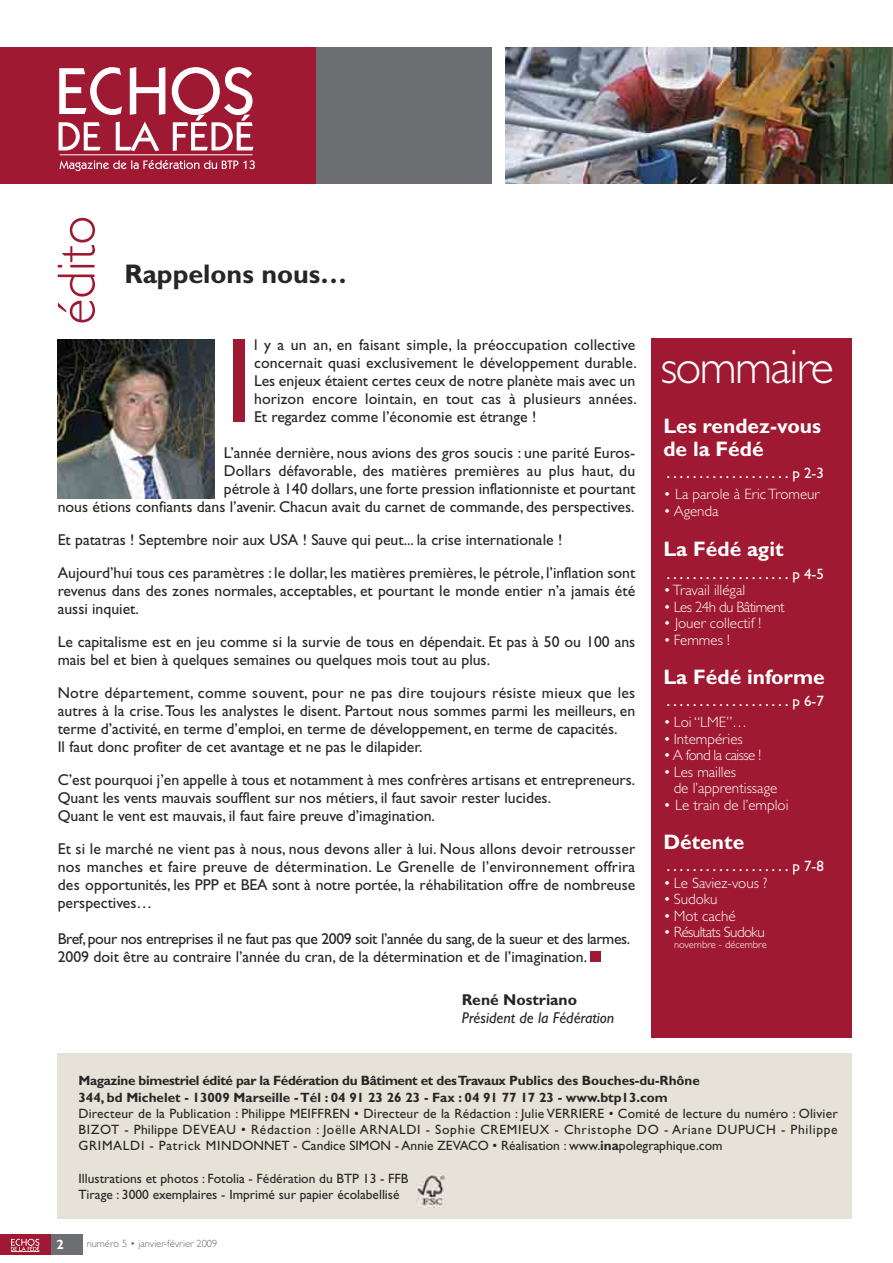
<style>
.page{position:relative;width:893px;height:1263px;background:#fff}
.page>*{position:absolute;margin:0;border:0;box-sizing:border-box;transform-origin:0 0}
.t1{font:121.2px "Gill Sans";color:#9f1932}
.t2{font:300 54px "Gill Sans";color:#9f1932}
.t3{font:300 48px "Gill Sans";letter-spacing:-.035em;color:#fff}
.t4{font:700 27px "Gill Sans";color:#272627}
.t5{font:700 21px/22.5px "Gill Sans";color:#fff}
.t6{font:15.75px/18px "Gill Sans";color:#272627}
.t7{font:15.75px/18px "Gill Sans";letter-spacing:-.025em;color:#272627}
.t8{font:italic 15.75px "Gill Sans";color:#272627}
.t9{font:700 15.75px "Gill Sans";color:#272627}
.t10{font:300 15px/16.5px "Gill Sans";color:#fff}
.t11{font:300 15px "Gill Sans";letter-spacing:-.04em;color:#fff}
.t12{font:13.5px/16.2px "Gill Sans";color:#272627;text-align:justify}
.t13{font:700 13.5px/16.2px "Gill Sans";color:#272627}
.t14{font:700 13.5px "Gill Sans";color:#fff}
.t15{font:700 12px "Gill Sans";color:#fff}
.t16{font:300 10.5px "Gill Sans";color:#686768}
.t17{font:300 10.5px "Gill Sans";color:#fff}
.s1{font-weight:400;font-size:15px}
.s2{font-weight:700}
</style>
<div class="page">
<div style="left:1px;top:1234px;width:56px;height:20px;background:#9f1932"></div>
<div style="left:51px;top:1234px;width:32px;height:20px;background:#6d6e71"></div>
<svg style="left:11px;top:1239px;width:29px;height:13px"></svg>
<div style="left:1px;top:47px;width:354px;height:136px;background:#9f1932"></div>
<div style="left:316px;top:47px;width:176px;height:136px;background:#6d6e71"></div>
<img style="left:506px;top:47px;width:387px;height:136px">
<svg style="left:59px;top:122px;width:42px;height:28px"></svg>
<svg style="left:116px;top:122px;width:43px;height:29px"></svg>
<svg style="left:59px;top:160px;width:196px;height:11px"></svg>
<hr style="left:60px;top:154px;width:192px;height:1px;background:#fff">
<svg style="left:59px;top:67px;width:63px;height:48px"></svg>
<svg style="left:130px;top:67px;width:35px;height:48px"></svg>
<svg style="left:172px;top:67px;width:81px;height:84px"></svg>
<div style="left:58px;top:1053px;width:794px;height:166px;background:#e6e2d8"></div>
<div style="left:590px;top:951px;width:11px;height:11px;background:#9f1932"></div>
<img style="left:58px;top:339px;width:157px;height:159px">
<div style="left:651px;top:338px;width:200px;height:699px;background:#9f1932"></div>
<img style="left:417px;top:1174px;width:30px;height:33px">
<h2 class="t2" style="left:58px;top:325px;width:111px;rotate:-90deg">édito</h2>
<h3 class="t4" style="left:125px;top:265px;width:224px">Rappelons nous…</h3>
<h1 class="t1" style="left:224px;top:339px;width:32px">I</h1>
<p class="t6" style="left:254px;top:337px;width:384px;text-align:justify">l y a un an, en faisant simple, la préoccupation collective concernait quasi exclusivement le développement durable.<br>Les enjeux étaient certes ceux de notre planète mais avec un horizon encore lointain, en tout cas à plusieurs années.<br>Et regardez comme l’économie est étrange !</p>
<p class="t6" style="left:58px;top:445px;width:579px;text-align:right">L’année dernière, nous avions des gros soucis : une parité Euros-<br>Dollars défavorable, des matières premières au plus haut, du<br>pétrole à 140 dollars, une forte pression inflationniste et pourtant<br>nous étions confiants dans l’avenir. Chacun avait du carnet de commande, des perspectives.</p>
<p class="t6" style="left:58px;top:525px;width:579px;line-height:33px">Et patatras ! Septembre noir aux USA ! Sauve qui peut... la crise internationale !<br>Aujourd’hui tous ces paramètres : le dollar, les matières premières, le pétrole, l’inflation sont</p>
<p class="t6" style="left:58px;top:583px;width:579px">revenus dans des zones normales, acceptables, et pourtant le monde entier n’a jamais été aussi inquiet.</p>
<p class="t6" style="left:58px;top:634px;width:579px">Le capitalisme est en jeu comme si la survie de tous en dépendait. Et pas à 50 ou 100 ans mais bel et bien à quelques semaines ou quelques mois tout au plus.</p>
<p class="t6" style="left:58px;top:685px;width:579px">Notre département, comme souvent, pour ne pas dire toujours résiste mieux que les autres à la crise. Tous les analystes le disent. Partout nous sommes parmi les meilleurs, en terme d’activité, en terme d’emploi, en terme de développement, en terme de capacités.<br>Il faut donc profiter de cet avantage et ne pas le dilapider.</p>
<p class="t6" style="left:58px;top:772px;width:579px">C’est pourquoi j’en appelle à tous et notamment à mes confrères artisans et entrepreneurs.<br>Quant les vents mauvais soufflent sur nos métiers, il faut savoir rester lucides.<br>Quant le vent est mauvais, il faut faire preuve d’imagination.</p>
<p class="t6" style="left:58px;top:841px;width:579px;text-align:justify">Et si le marché ne vient pas à nous, nous devons aller à lui. Nous allons devoir retrousser nos manches et faire preuve de détermination. Le Grenelle de l’environnement offrira des opportunités, les PPP et BEA sont à notre portée, la réhabilitation offre de nombreuse perspectives…</p>
<p class="t7" style="left:58px;top:931px;width:574px">Bref, pour nos entreprises il ne faut pas que 2009 soit l’année du sang, de la sueur et des larmes.<br>2009 doit être au contraire l’année du cran, de la détermination et de l’imagination.</p>
<p class="t9" style="left:462px;top:995px;width:117px">René Nostriano</p>
<p class="t8" style="left:462px;top:1013px;width:154px">Président de la Fédération</p>
<h3 class="t3" style="left:660px;top:351px;width:175px">sommaire</h3>
<h3 class="t5" style="left:663px;top:417px;width:159px">Les rendez-vous de la Fédé</h3>
<p class="t15" style="left:667px;top:470px;width:159px">. . . . . . . . . . . . . . . . . . . <span class="s1">p 2-3</span></p>
<p class="t10" style="left:663px;top:487px;width:158px">• La parole à Eric Tromeur</p>
<p class="t10" style="left:663px;top:504px;width:57px">• Agenda</p>
<h3 class="t5" style="left:663px;top:540px;width:122px">La Fédé agit</h3>
<p class="t15" style="left:667px;top:570px;width:159px">. . . . . . . . . . . . . . . . . . . <span class="s1">p 4-5</span></p>
<p class="t10" style="left:663px;top:583px;width:83px">• Travail illégal</p>
<p class="t11" style="left:663px;top:601px;width:123px">• Les 24h du Bâtiment</p>
<p class="t10" style="left:663px;top:616px;width:99px">• Jouer collectif !</p>
<p class="t10" style="left:663px;top:633px;width:68px">• Femmes !</p>
<h3 class="t5" style="left:663px;top:668px;width:163px">La Fédé informe</h3>
<p class="t15" style="left:667px;top:698px;width:159px">. . . . . . . . . . . . . . . . . . . <span class="s1">p 6-7</span></p>
<p class="t10" style="left:663px;top:715px;width:85px">• Loi “LME”…</p>
<p class="t10" style="left:663px;top:732px;width:81px">• Intempéries</p>
<p class="t11" style="left:663px;top:750px;width:99px">• A fond la caisse !</p>
<p class="t10" style="left:674px;top:765px;width:105px;text-indent:-10px">• Les mailles<br>de l’apprentissage</p>
<p class="t10" style="left:663px;top:798px;width:127px">• Le train de l’emploi</p>
<h3 class="t5" style="left:663px;top:833px;width:82px">Détente</h3>
<p class="t15" style="left:667px;top:863px;width:159px">. . . . . . . . . . . . . . . . . . . <span class="s1">p 7-8</span></p>
<p class="t10" style="left:663px;top:876px;width:106px">• Le Saviez-vous ?</p>
<p class="t10" style="left:663px;top:892px;width:56px">• Sudoku</p>
<p class="t10" style="left:663px;top:909px;width:74px">• Mot caché</p>
<p class="t11" style="left:663px;top:927px;width:103px">• Résultats Sudoku</p>
<p class="t17" style="left:674px;top:940px;width:94px">novembre - décembre</p>
<p class="t13" style="left:78px;top:1074px;width:623px">Magazine bimestriel édité par la Fédération du Bâtiment et des Travaux Publics des Bouches-du-Rhône<br>344, bd Michelet - 13009 Marseille - Tél : 04 91 23 26 23 - Fax : 04 91 77 17 23 - www.btp13.com</p>
<p class="t12" style="left:78px;top:1106px;width:761px">Directeur de la Publication : Philippe MEIFFREN • Directeur de la Rédaction : Julie VERRIERE • Comité de lecture du numéro : Olivier BIZOT - Philippe DEVEAU • Rédaction : Joëlle ARNALDI - Sophie CREMIEUX - Christophe DO - Ariane DUPUCH - Philippe GRIMALDI - Patrick MINDONNET - Candice SIMON - Annie ZEVACO • Réalisation : www.<span class="s2">ina</span>polegraphique.com</p>
<p class="t12" style="left:78px;top:1171px;width:331px">Illustrations et photos : Fotolia - Fédération du BTP 13 - FFB<br>Tirage : 3000 exemplaires - Imprimé sur papier écolabellisé</p>
<p class="t14" style="left:56px;top:1239px;width:9px">2</p>
<p class="t16" style="left:87px;top:1240px;width:132px">numéro 5 • janvier-février 2009</p>
</div>
